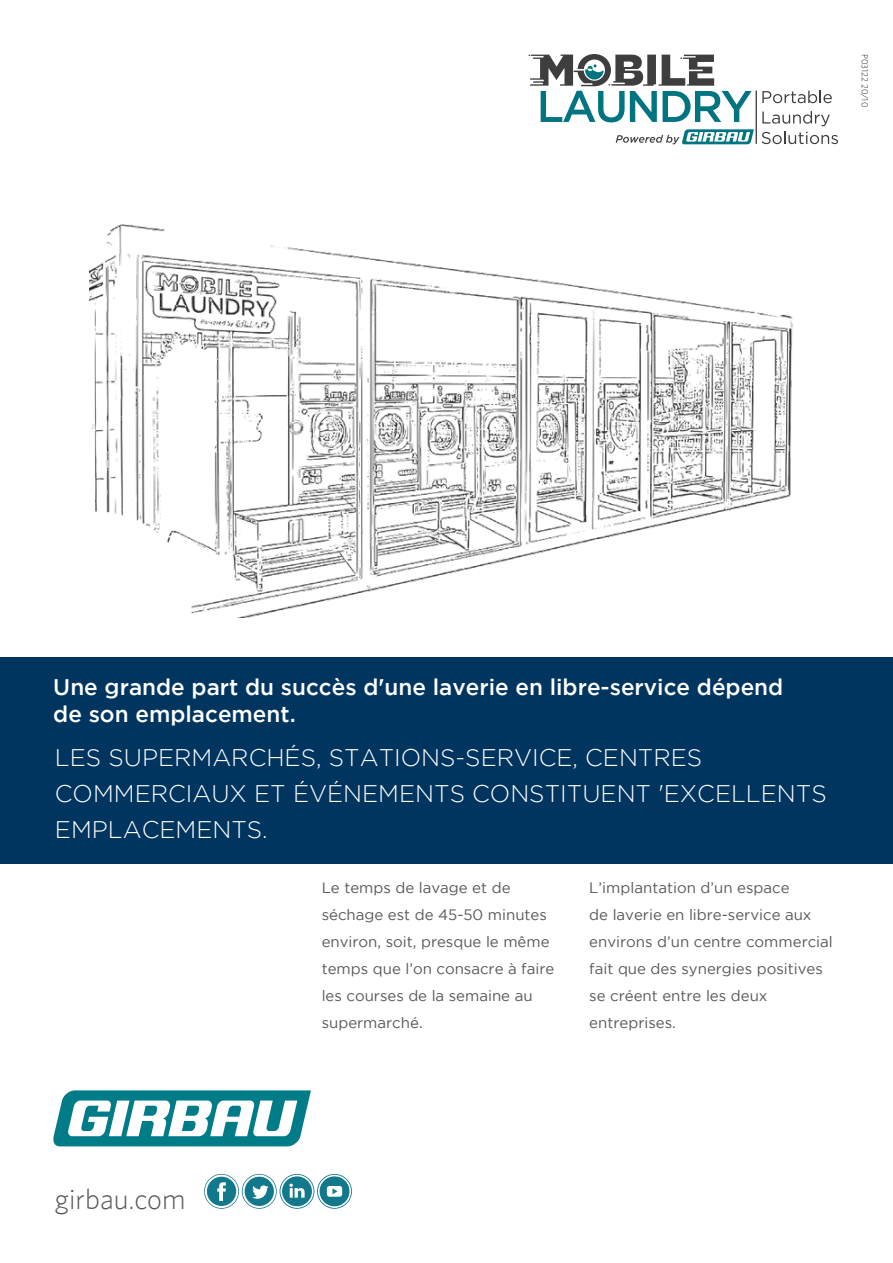
<style>
.page{position:relative;width:893px;height:1263px;background:#fff}
.page>*{position:absolute;margin:0;border:0;box-sizing:border-box;transform-origin:0 0}
.t1{font:300 28.5px "Whitney";color:#57585a}
.T4_ligth{font:300 24px/36px "Gotham";color:#fff}
.SUB_M2_Taxa{font:500 22.5px/27px "Gotham";color:#fff}
.text_no_sub{font:15px/27px "Gotham";color:#57585a}
.t2{font:300 9px "Whitney";color:#231f20}
</style>
<div class="page">
<div style="left:0;top:657px;width:893px;height:206px;background:#003560"></div>
<img style="left:89px;top:224px;width:704px;height:394px">
<svg style="left:53px;top:1090px;width:258px;height:56px"></svg>
<svg style="left:204px;top:1174px;width:148px;height:35px"></svg>
<svg style="left:529px;top:54px;width:223px;height:68px"></svg>
<svg style="left:762px;top:91px;width:70px;height:12px"></svg>
<svg style="left:762px;top:111px;width:76px;height:33px"></svg>
<hr style="left:756px;top:91px;width:1px;height:53px;background:#000">
<svg style="left:616px;top:129px;width:138px;height:15px"></svg>
<p class="t2" style="left:870px;top:54px;width:55px;rotate:90deg">P03122 20/10</p>
<p class="SUB_M2_Taxa" style="left:53px;top:673px;width:731px">Une grande part du succès d'une laverie en libre-service dépend de son emplacement.</p>
<p class="T4_ligth" style="left:55px;top:739px;width:773px">LES SUPERMARCHÉS, STATIONS-SERVICE, CENTRES<br>COMMERCIAUX ET ÉVÉNEMENTS CONSTITUENT 'EXCELLENTS<br>EMPLACEMENTS.</p>
<p class="t1" style="left:55px;top:1182px;width:132px">girbau.com</p>
<p class="text_no_sub" style="left:322px;top:873px;width:234px">Le temps de lavage et de séchage est de 45-50 minutes environ, soit, presque le même temps que l’on consacre à faire les courses de la semaine au supermarché.</p>
<p class="text_no_sub" style="left:589px;top:873px;width:245px">L’implantation d’un espace<br>de laverie en libre-service aux environs d’un centre commercial fait que des synergies positives se créent entre les deux entreprises.</p>
</div>
